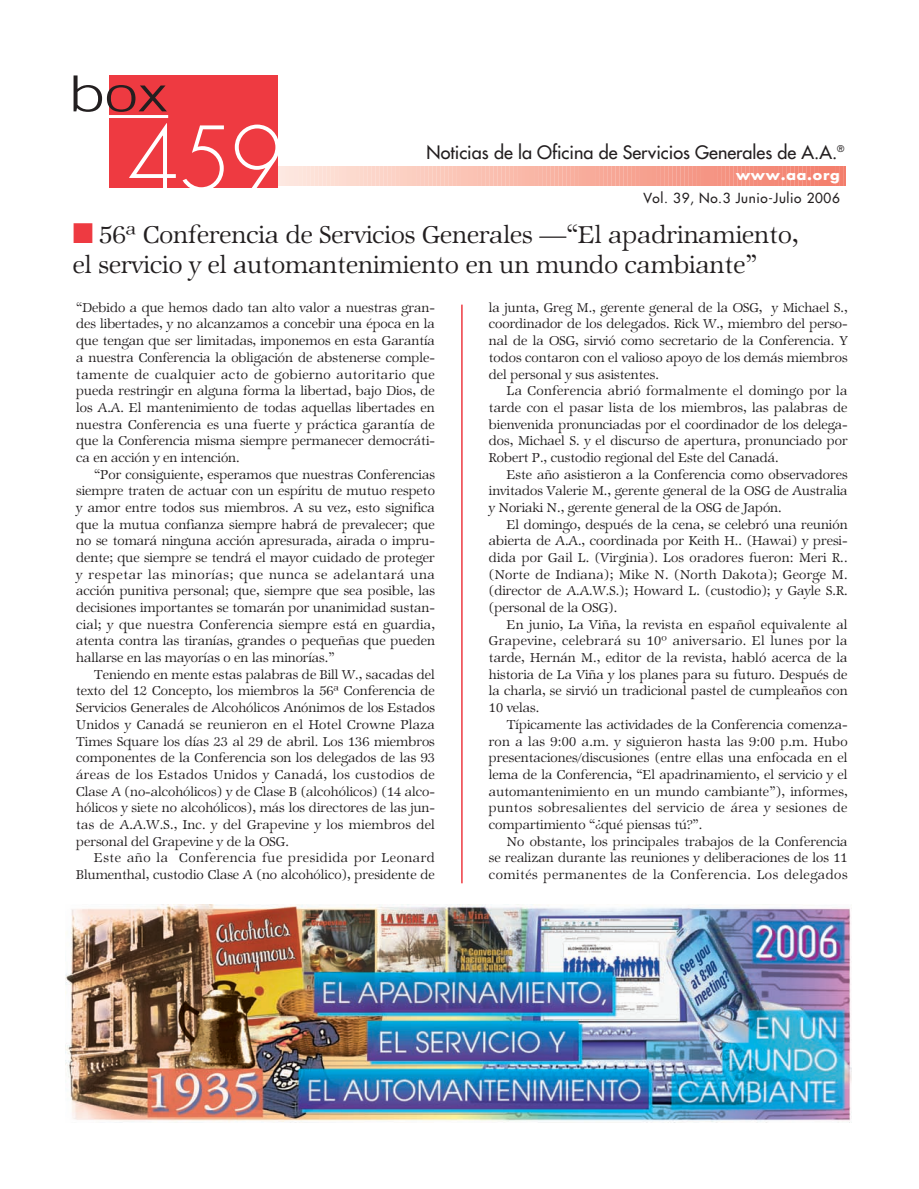
<style>
.page{position:relative;width:919px;height:1189px;background:#fff}
.page>*{position:absolute;margin:0;border:0;box-sizing:border-box;transform-origin:0 0}
.t1{font:27px/30px "Zapf Internatl IT Cby BT Light";color:#231f20}
.t2{font:18px "Futura";color:#231f20}
.t3{font:14.25px/16.6px "Zapf Internatl IT Cby BT Light";color:#231f20;text-align:justify}
.t4{font:13.5px "Futura";letter-spacing:.045em;color:#231f20}
.t5{font:700 13.5px "Futura";letter-spacing:.055em;color:#fff;scale:1.05 1}
.s1{color:#ee3a41}
</style>
<div class="page">
<img style="left:65px;top:75px;width:787px;height:1048px">
<p class="t2" style="left:426px;top:143px;width:419px">Noticias de la Oficina de Servicios Generales de A.A.<sup>®</sup></p>
<p class="t4" style="left:643px;top:192px;width:198px">Vol. 39, No.3 Junio-Julio 2006</p>
<p class="t5" style="left:736px;top:169px;width:100px">www.aa.org</p>
<h1 class="t1" style="left:73px;top:222px;width:727px"><span class="s1">■</span> 56ª Conferencia de Servicios Generales —“El apadrinamiento, el servicio y el automantenimiento en un mundo cambiante”</h1>
<p class="t3" style="left:76px;top:300px;width:360px">“Debido a que hemos dado tan alto valor a nuestras gran&shy;des libertades, y no alcanzamos a concebir una época en la que tengan que ser limitadas, imponemos en esta Garantía a nuestra Conferencia la obligación de abstenerse comple&shy;tamente de cualquier acto de gobierno autoritario que pueda restringir en alguna forma la libertad, bajo Dios, de los A.A. El mantenimiento de todas aquellas libertades en nuestra Conferencia es una fuerte y práctica garantía de que la Conferencia misma siempre permanecer democráti&shy;ca en acción y en intención.</p>
<p class="t3" style="left:76px;top:467px;width:360px;text-indent:18px">“Por consiguiente, esperamos que nuestras Conferencias siempre traten de actuar con un espíritu de mutuo respeto y amor entre todos sus miembros. A su vez, esto significa que la mutua confianza siempre habrá de prevalecer; que no se tomará ninguna acción apresurada, airada o impru&shy;dente; que siempre se tendrá el mayor cuidado de proteger y respetar las minorías; que nunca se adelantará una acción punitiva personal; que, siempre que sea posible, las decisiones importantes se tomarán por unanimidad sustan&shy;cial; y que nuestra Conferencia siempre está en guardia, atenta contra las tiranías, grandes o pequeñas que pueden hallarse en las mayorías o en las minorías.”</p>
<p class="t3" style="left:76px;top:667px;width:360px;text-indent:18px">Teniendo en mente estas palabras de Bill W., sacadas del texto del 12 Concepto, los miembros la 56ª Conferencia de Servicios Generales de Alcohólicos Anónimos de los Estados Unidos y Canadá se reunieron en el Hotel Crowne Plaza Times Square los días 23 al 29 de abril. Los 136 miembros componentes de la Conferencia son los delegados de las 93 áreas de los Estados Unidos y Canadá, los custodios de Clase A (no-alcohólicos) y de Clase B (alcohólicos) (14 alco&shy;hólicos y siete no alcohólicos), más los directores de las jun&shy;tas de A.A.W.S., Inc. y del Grapevine y los miembros del personal del Grapevine y de la OSG.</p>
<p class="t3" style="left:76px;top:850px;width:360px;text-align:right">Este año la Conferencia fue presidida por Leonard<br>Blumenthal, custodio Clase A (no alcohólico), presidente de</p>
<p class="t3" style="left:489px;top:300px;width:360px">la junta, Greg M., gerente general de la OSG, y Michael S., coordinador de los delegados. Rick W., miembro del perso&shy;nal de la OSG, sirvió como secretario de la Conferencia. Y todos contaron con el valioso apoyo de los demás miembros del personal y sus asistentes.</p>
<p class="t3" style="left:489px;top:384px;width:360px;text-indent:18px">La Conferencia abrió formalmente el domingo por la tarde con el pasar lista de los miembros, las palabras de bienvenida pronunciadas por el coordinador de los delega&shy;dos, Michael S. y el discurso de apertura, pronunciado por Robert P., custodio regional del Este del Canadá.</p>
<p class="t3" style="left:489px;top:467px;width:360px;text-indent:18px">Este año asistieron a la Conferencia como observadores invitados Valerie M., gerente general de la OSG de Australia y Noriaki N., gerente general de la OSG de Japón.</p>
<p class="t3" style="left:489px;top:517px;width:360px;text-indent:18px">El domingo, después de la cena, se celebró una reunión abierta de A.A., coordinada por Keith H.. (Hawai) y presi&shy;dida por Gail L. (Virginia). Los oradores fueron: Meri R.. (Norte de Indiana); Mike N. (North Dakota); George M. (director de A.A.W.S.); Howard L. (custodio); y Gayle S.R. (personal de la OSG).</p>
<p class="t3" style="left:489px;top:617px;width:360px;text-indent:18px">En junio, La Viña, la revista en español equivalente al Grapevine, celebrará su 10º aniversario. El lunes por la tarde, Hernán M., editor de la revista, habló acerca de la historia de La Viña y los planes para su futuro. Después de la charla, se sirvió un tradicional pastel de cumpleaños con 10 velas.</p>
<p class="t3" style="left:489px;top:717px;width:360px;text-indent:18px">Típicamente las actividades de la Conferencia comenza&shy;ron a las 9:00 a.m. y siguieron hasta las 9:00 p.m. Hubo presentaciones/discusiones (entre ellas una enfocada en el lema de la Conferencia, “El apadrinamiento, el servicio y el automantenimiento en un mundo cambiante”), informes, puntos sobresalientes del servicio de área y sesiones de compartimiento “¿qué piensas tú?”.</p>
<p class="t3" style="left:489px;top:834px;width:360px;text-indent:18px">No obstante, los principales trabajos de la Conferencia se realizan durante las reuniones y deliberaciones de los 11 comités permanentes de la Conferencia. Los delegados</p>
</div>
